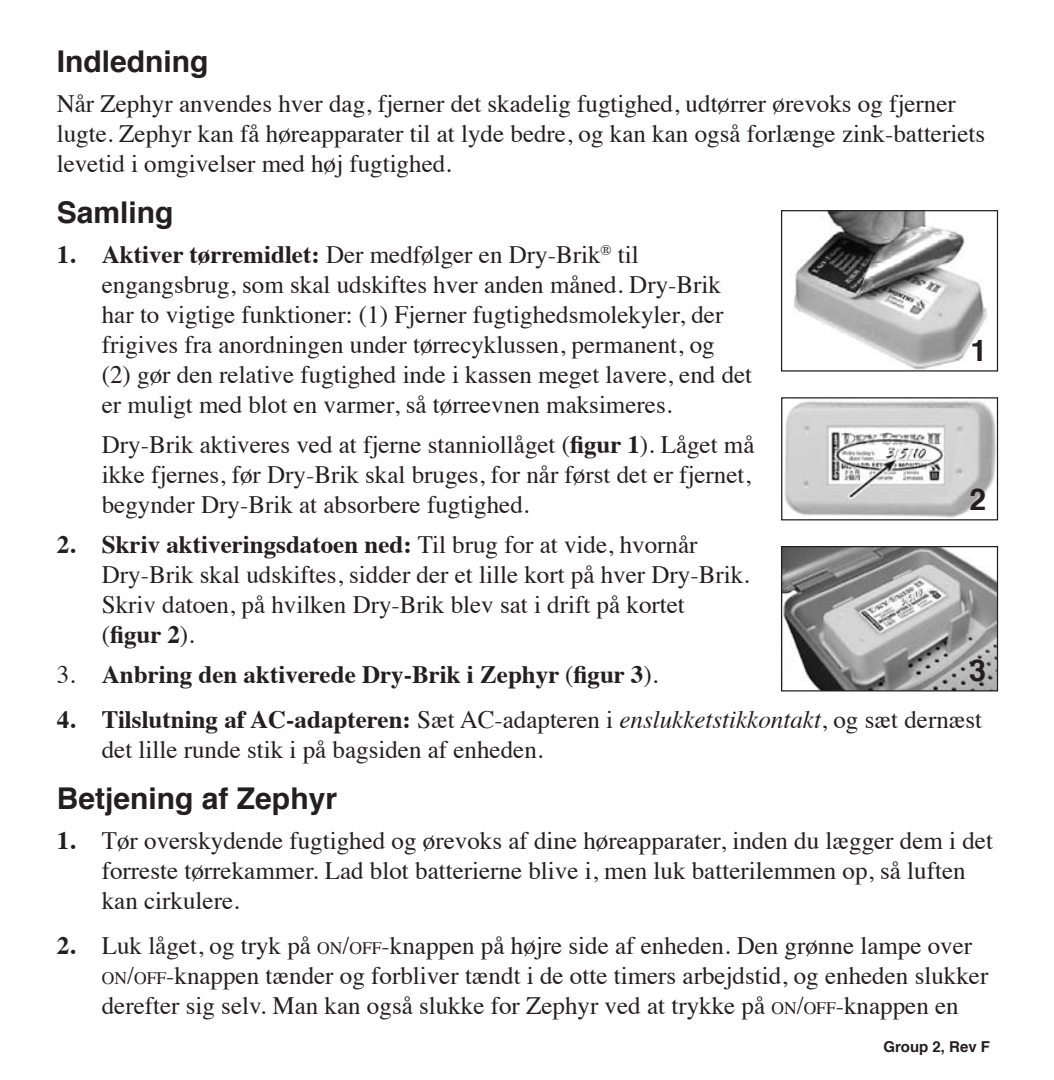
<style>
.page{position:relative;width:1054px;height:1080px;background:#fff}
.page>*{position:absolute;margin:0;border:0;box-sizing:border-box;transform-origin:0 0}
.t1{font:700 30px "Helvetica";color:#231f20}
.t2{font:25px/30px "Times";color:#231f20}
.t3{font:700 25px "Times";color:#231f20}
.t4{font:700 15px "Helvetica";color:#231f20}
.s1{font-weight:700}
.s2{font-weight:400}
.s3{font-style:italic}
.s4{font-size:17.5px}
.s5{font-style:inherit}
</style>
<div class="page">
<img style="left:782px;top:212px;width:205px;height:158px">
<div style="left:780px;top:210px;width:217px;height:162px;border:1px solid #231f20"></div>
<img style="left:782px;top:399px;width:213px;height:119px">
<div style="left:780px;top:397px;width:217px;height:123px;border:1px solid #231f20"></div>
<img style="left:782px;top:548px;width:213px;height:142px">
<div style="left:780px;top:546px;width:217px;height:146px;border:1px solid #231f20"></div>
<p class="t1" style="left:57px;top:37px;width:153px">Indledning</p>
<p class="t2" style="left:57px;top:87px;width:929px">Når Zephyr anvendes hver dag, fjerner det skadelig fugtighed, udtørrer ørevoks og fjerner lugte. Zephyr kan få høreapparater til at lyde bedre, og kan kan også forlænge zink-batteriets levetid i omgivelser med høj fugtighed.</p>
<p class="t1" style="left:57px;top:188px;width:118px">Samling</p>
<p class="t2" style="left:102px;top:238px;width:651px;text-indent:-45px"><span class="s1">1. Aktiver tørremidlet:</span> Der medfølger en Dry-Brik<sup>®</sup> til engangsbrug, som skal udskiftes hver anden måned. Dry-Brik har to vigtige funktioner: (1) Fjerner fugtighedsmolekyler, der frigives fra anordningen under tørrecyklussen, permanent, og<br>(2) gør den relative fugtighed inde i kassen meget lavere, end det er muligt med blot en varmer, så tørreevnen maksimeres.</p>
<p class="t2" style="left:102px;top:428px;width:654px">Dry-Brik aktiveres ved at fjerne stanniollåget (<span class="s1">figur 1</span>). Låget må ikke fjernes, før Dry-Brik skal bruges, for når først det er fjernet, begynder Dry-Brik at absorbere fugtighed.</p>
<p class="t2" style="left:102px;top:528px;width:649px;text-indent:-45px"><span class="s1">2. Skriv aktiveringsdatoen ned:</span> Til brug for at vide, hvornår Dry‑Brik skal udskiftes, sidder der et lille kort på hver Dry‑Brik.<br>Skriv datoen, på hvilken Dry-Brik blev sat i drift på kortet (<span class="s1">figur 2</span>).</p>
<p class="t3" style="left:57px;top:651px;width:602px"><span class="s2">3.</span> Anbring den aktiverede Dry-Brik i Zephyr <span class="s2">(</span>figur 3<span class="s2">).</span></p>
<p class="t2" style="left:102px;top:703px;width:881px;text-indent:-45px"><span class="s1">4. Tilslutning af AC-adapteren:</span> Sæt AC-adapteren i <span class="s3">enslukketstikkontakt</span>, og sæt dernæst det lille runde stik i på bagsiden af enheden.</p>
<p class="t1" style="left:57px;top:774px;width:282px">Betjening af Zephyr</p>
<p class="t2" style="left:102px;top:824px;width:892px;text-indent:-45px"><span class="s1">1.</span> Tør overskydende fugtighed og ørevoks af dine høreapparater, inden du lægger dem i det forreste tørrekammer. Lad blot batterierne blive i, men luk batterilemmen op, så luften kan cirkulere.</p>
<p class="t2" style="left:102px;top:929px;width:887px;text-indent:-45px"><span class="s1">2.</span> Luk låget, og tryk på <span class="s4">ON</span><span class="s5">/</span><span class="s4">OFF</span>-knappen på højre side af enheden. Den grønne lampe over<br><span class="s4">ON</span><span class="s5">/</span><span class="s4">OFF</span>-knappen tænder og forbliver tændt i de otte timers arbejdstid, og enheden slukker derefter sig selv. Man kan også slukke for Zephyr ved at trykke på <span class="s4">ON</span><span class="s5">/</span><span class="s4">OFF</span>-knappen en</p>
<p class="t1" style="left:970px;top:326px;width:18px">1</p>
<p class="t1" style="left:968px;top:475px;width:18px">2</p>
<p class="t1" style="left:968px;top:646px;width:18px">3</p>
<p class="t4" style="left:883px;top:1034px;width:108px">Group 2, Rev F</p>
</div>
